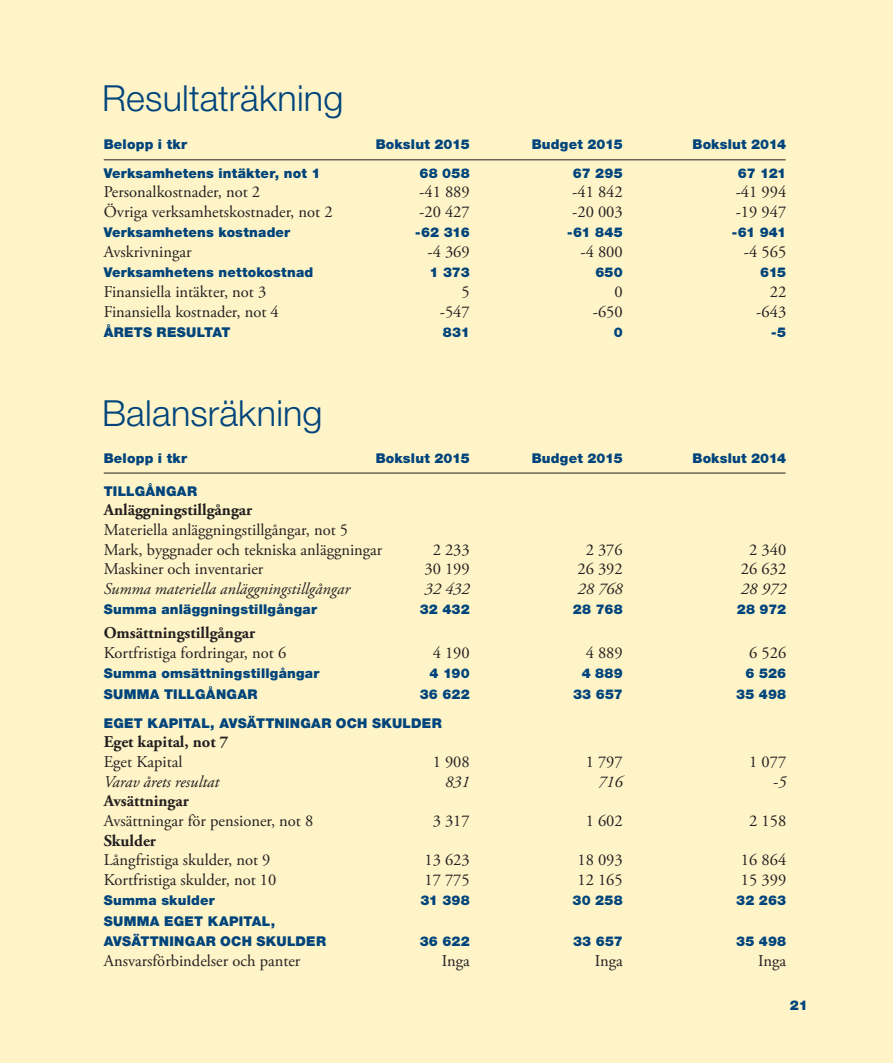
<style>
.page{position:relative;width:893px;height:1063px;background:#fef4c8}
.page>*{position:absolute;margin:0;border:0;box-sizing:border-box;transform-origin:0 0}
.t1{font:300 36px "Helvetica Neue";letter-spacing:.005em;color:#00447b}
.t2{font:16.5px/19.6px "Adobe Garamond Pro";color:#231f20}
.t3{font:700 16.5px "Adobe Garamond Pro";color:#231f20}
.t4{font:italic 16.5px "Adobe Garamond Pro";color:#231f20}
.t5{font:900 13.5px "Helvetica Neue";letter-spacing:.015em;color:#00447b}
</style>
<div class="page">
<hr style="left:104px;top:473px;width:682px;height:1px;background:#231f20">
<hr style="left:104px;top:159px;width:682px;height:1px;background:#231f20">
<h1 class="t1" style="left:102px;top:76px;width:243px">Resultaträkning</h1>
<p class="t5" style="left:104px;top:136px;width:85px">Belopp i tkr</p>
<p class="t5" style="left:376px;top:136px;width:96px">Bokslut 2015</p>
<p class="t5" style="left:532px;top:136px;width:93px">Budget 2015</p>
<p class="t5" style="left:692px;top:136px;width:95px">Bokslut 2014</p>
<p class="t5" style="left:104px;top:165px;width:218px">Verksamhetens intäkter, not 1</p>
<p class="t5" style="left:419px;top:165px;width:52px">68 058</p>
<p class="t5" style="left:573px;top:165px;width:51px">67 295</p>
<p class="t5" style="left:738px;top:165px;width:50px">67 121</p>
<p class="t2" style="left:104px;top:183px;width:158px">Personalkostnader, not 2</p>
<p class="t2" style="left:419px;top:183px;width:52px">-41 889</p>
<p class="t2" style="left:572px;top:183px;width:52px">-41 842</p>
<p class="t2" style="left:736px;top:183px;width:52px">-41 994</p>
<p class="t2" style="left:104px;top:202px;width:230px">Övriga verksamhetskostnader, not 2</p>
<p class="t2" style="left:419px;top:202px;width:52px">-20 427</p>
<p class="t2" style="left:572px;top:202px;width:52px">-20 003</p>
<p class="t2" style="left:736px;top:202px;width:52px">-19 947</p>
<p class="t5" style="left:104px;top:224px;width:188px">Verksamhetens kostnader</p>
<p class="t5" style="left:415px;top:224px;width:56px">-62 316</p>
<p class="t5" style="left:567px;top:224px;width:57px">-61 845</p>
<p class="t5" style="left:732px;top:224px;width:56px">-61 941</p>
<p class="t2" style="left:104px;top:242px;width:89px">Avskrivningar</p>
<p class="t2" style="left:427px;top:242px;width:44px">-4 369</p>
<p class="t2" style="left:580px;top:242px;width:44px">-4 800</p>
<p class="t2" style="left:744px;top:242px;width:44px">-4 565</p>
<p class="t5" style="left:104px;top:265px;width:211px">Verksamhetens nettokostnad</p>
<p class="t5" style="left:430px;top:265px;width:42px">1 373</p>
<p class="t5" style="left:595px;top:265px;width:29px">650</p>
<p class="t5" style="left:760px;top:265px;width:28px">615</p>
<p class="t2" style="left:104px;top:283px;width:164px">Finansiella intäkter, not 3</p>
<p class="t2" style="left:462px;top:283px;width:10px">5</p>
<p class="t2" style="left:615px;top:283px;width:10px">0</p>
<p class="t2" style="left:770px;top:283px;width:18px">22</p>
<p class="t2" style="left:104px;top:302px;width:177px">Finansiella kostnader, not 4</p>
<p class="t2" style="left:440px;top:302px;width:32px">-547</p>
<p class="t2" style="left:593px;top:302px;width:32px">-650</p>
<p class="t2" style="left:756px;top:302px;width:32px">-643</p>
<p class="t5" style="left:104px;top:324px;width:128px">ÅRETS RESULTAT</p>
<p class="t5" style="left:443px;top:324px;width:28px">831</p>
<p class="t5" style="left:614px;top:324px;width:11px">0</p>
<p class="t5" style="left:771px;top:324px;width:17px">-5</p>
<h1 class="t1" style="left:102px;top:391px;width:222px">Balansräkning</h1>
<p class="t5" style="left:104px;top:450px;width:85px">Belopp i tkr</p>
<p class="t5" style="left:376px;top:450px;width:96px">Bokslut 2015</p>
<p class="t5" style="left:532px;top:450px;width:93px">Budget 2015</p>
<p class="t5" style="left:692px;top:450px;width:95px">Bokslut 2014</p>
<p class="t5" style="left:104px;top:483px;width:20px">Tillgångar</p>
<p class="t3" style="left:104px;top:500px;width:150px">Anläggningstillgångar</p>
<p class="t2" style="left:104px;top:520px;width:280px">Materiella anläggningstillgångar, not 5<br>Mark, byggnader och tekniska anläggningar</p>
<p class="t2" style="left:433px;top:540px;width:39px">2 233</p>
<p class="t2" style="left:586px;top:540px;width:39px">2 376</p>
<p class="t2" style="left:749px;top:540px;width:39px">2 340</p>
<p class="t2" style="left:104px;top:560px;width:161px">Maskiner och inventarier</p>
<p class="t2" style="left:424px;top:560px;width:47px">30 199</p>
<p class="t2" style="left:577px;top:560px;width:47px">26 392</p>
<p class="t2" style="left:741px;top:560px;width:47px">26 632</p>
<p class="t4" style="left:104px;top:579px;width:248px">Summa materiella anläggningstillgångar</p>
<p class="t4" style="left:424px;top:579px;width:47px">32 432</p>
<p class="t4" style="left:577px;top:579px;width:47px">28 768</p>
<p class="t4" style="left:741px;top:579px;width:47px">28 972</p>
<p class="t5" style="left:104px;top:601px;width:215px">Summa anläggningstillgångar</p>
<p class="t5" style="left:420px;top:601px;width:52px">32 432</p>
<p class="t5" style="left:573px;top:601px;width:51px">28 768</p>
<p class="t5" style="left:737px;top:601px;width:51px">28 972</p>
<p class="t3" style="left:104px;top:623px;width:153px">Omsättningstillgångar</p>
<p class="t2" style="left:104px;top:643px;width:184px">Kortfristiga fordringar, not 6</p>
<p class="t2" style="left:433px;top:643px;width:39px">4 190</p>
<p class="t2" style="left:586px;top:643px;width:39px">4 889</p>
<p class="t2" style="left:749px;top:643px;width:39px">6 526</p>
<p class="t5" style="left:104px;top:665px;width:217px">Summa omsättningstillgångar</p>
<p class="t5" style="left:430px;top:665px;width:42px">4 190</p>
<p class="t5" style="left:582px;top:665px;width:43px">4 889</p>
<p class="t5" style="left:745px;top:665px;width:42px">6 526</p>
<p class="t5" style="left:104px;top:686px;width:22px">Summa</p>
<p class="t5" style="left:164px;top:686px;width:11px">tillgångar</p>
<p class="t5" style="left:420px;top:686px;width:52px">36 622</p>
<p class="t5" style="left:573px;top:686px;width:51px">33 657</p>
<p class="t5" style="left:736px;top:686px;width:52px">35 498</p>
<p class="t5" style="left:104px;top:715px;width:339px">EGET KAPITAL, AVSÄTTNINGAR OCH SKULDER</p>
<p class="t3" style="left:104px;top:733px;width:126px">Eget kapital, not 7</p>
<p class="t2" style="left:104px;top:753px;width:80px">Eget Kapital</p>
<p class="t2" style="left:433px;top:753px;width:39px">1 908</p>
<p class="t2" style="left:586px;top:753px;width:39px">1 797</p>
<p class="t2" style="left:749px;top:753px;width:39px">1 077</p>
<p class="t4" style="left:104px;top:772px;width:117px">Varav årets resultat</p>
<p class="t4" style="left:445px;top:772px;width:26px">831</p>
<p class="t4" style="left:598px;top:772px;width:26px">716</p>
<p class="t4" style="left:773px;top:772px;width:15px">-5</p>
<p class="t3" style="left:104px;top:791px;width:87px">Avsättningar</p>
<p class="t2" style="left:104px;top:812px;width:211px">Avsättningar för pensioner, not 8</p>
<p class="t2" style="left:433px;top:812px;width:39px">3 317</p>
<p class="t2" style="left:586px;top:812px;width:39px">1 602</p>
<p class="t2" style="left:749px;top:812px;width:39px">2 158</p>
<p class="t3" style="left:104px;top:831px;width:54px">Skulder</p>
<p class="t2" style="left:104px;top:851px;width:168px">Långfristiga skulder, not 9</p>
<p class="t2" style="left:424px;top:851px;width:47px">13 623</p>
<p class="t2" style="left:577px;top:851px;width:47px">18 093</p>
<p class="t2" style="left:741px;top:851px;width:47px">16 864</p>
<p class="t2" style="left:104px;top:870px;width:174px">Kortfristiga skulder, not 10</p>
<p class="t2" style="left:424px;top:870px;width:47px">17 775</p>
<p class="t2" style="left:577px;top:870px;width:47px">12 165</p>
<p class="t2" style="left:741px;top:870px;width:47px">15 399</p>
<p class="t5" style="left:104px;top:893px;width:112px">Summa skulder</p>
<p class="t5" style="left:420px;top:893px;width:51px">31 398</p>
<p class="t5" style="left:572px;top:893px;width:52px">30 258</p>
<p class="t5" style="left:736px;top:893px;width:52px">32 263</p>
<p class="t5" style="left:104px;top:913px;width:22px">Summa</p>
<p class="t5" style="left:164px;top:913px;width:11px">eget</p>
<p class="t5" style="left:208px;top:913px;width:10px">kapital</p>
<p class="t5" style="left:271px;top:913px;width:6px">,</p>
<p class="t5" style="left:104px;top:933px;width:11px">avsättningar</p>
<p class="t5" style="left:220px;top:933px;width:12px">och</p>
<p class="t5" style="left:256px;top:933px;width:11px">skulder</p>
<p class="t5" style="left:420px;top:933px;width:52px">36 622</p>
<p class="t5" style="left:573px;top:933px;width:51px">33 657</p>
<p class="t5" style="left:736px;top:933px;width:52px">35 498</p>
<p class="t2" style="left:104px;top:951px;width:198px">Ansvarsförbindelser och panter</p>
<p class="t2" style="left:442px;top:951px;width:30px">Inga</p>
<p class="t2" style="left:595px;top:951px;width:30px">Inga</p>
<p class="t2" style="left:758px;top:951px;width:30px">Inga</p>
<p class="t5" style="left:790px;top:997px;width:20px">21</p>
</div>
